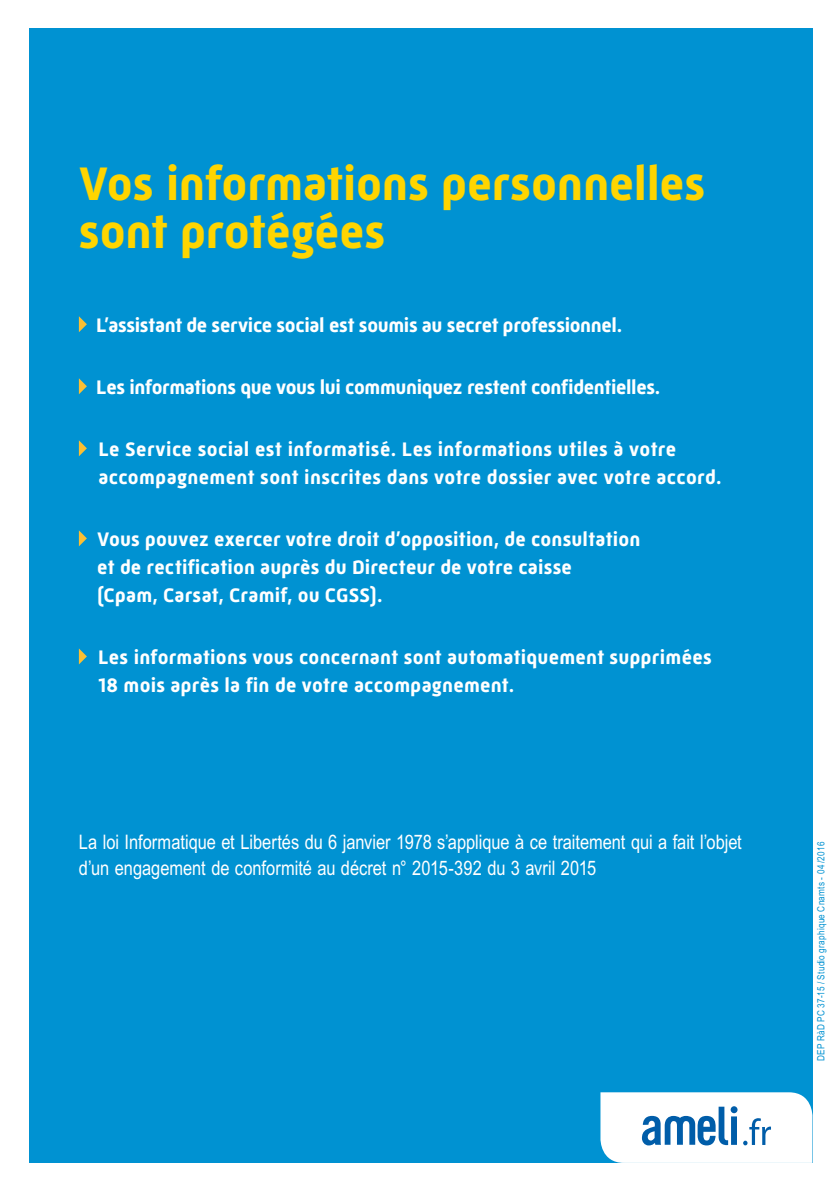
<style>
.page{position:relative;width:840px;height:1191px;background:#fff}
.page>*{position:absolute;margin:0;border:0;box-sizing:border-box;transform-origin:0 0}
.t1{font:700 48px/48px "Mic 32 New";letter-spacing:-.005em;color:#ffd500}
.t2{font:700 20px/28px "Mic 32 New";letter-spacing:.01em;color:#fff}
.t3{font:20px/26px "Arial Narrow MT Pro";color:#fff}
.t4{font:700 20px "Mic 32 New";letter-spacing:-.02em;color:#fff}
.t5{font:700 20px "Mic 32 New";letter-spacing:-.015em;color:#fff}
.t6{font:10px "Arial Narrow MT Pro";letter-spacing:.03em;color:#0092d2}
</style>
<div class="page">
<div style="left:29px;top:28px;width:782px;height:1134px;background:#0092d2"></div>
<svg style="left:79px;top:316px;width:8px;height:16px"></svg>
<svg style="left:79px;top:378px;width:8px;height:16px"></svg>
<svg style="left:79px;top:440px;width:8px;height:16px"></svg>
<svg style="left:79px;top:530px;width:8px;height:16px"></svg>
<svg style="left:79px;top:648px;width:8px;height:16px"></svg>
<svg style="left:600px;top:1092px;width:212px;height:70px;background:#d9e7f2"></svg>
<h1 class="t1" style="left:79px;top:159px;width:627px">Vos informations personnelles sont protégées</h1>
<p class="t5" style="left:96px;top:314px;width:527px">L’assistant de service social est soumis au secret professionnel.</p>
<p class="t4" style="left:96px;top:376px;width:565px">Les informations que vous lui communiquez restent confidentielles.</p>
<p class="t2" style="left:98px;top:435px;width:624px">Le Service social est informatisé. Les informations utiles à votre accompagnement sont inscrites dans votre dossier avec votre accord.</p>
<p class="t2" style="left:97px;top:525px;width:544px">Vous pouvez exercer votre droit d’opposition, de consultation et de rectification auprès du Directeur de votre caisse<br>(Cpam, Carsat, Cramif, ou CGSS).</p>
<p class="t2" style="left:98px;top:643px;width:614px">Les informations vous concernant sont automatiquement supprimées<br>18 mois après la fin de votre accompagnement.</p>
<p class="t3" style="left:79px;top:828px;width:664px">La loi Informatique et Libertés du 6 janvier 1978 s’applique à ce traitement qui a fait l’objet d’un engagement de conformité au décret n° 2015-392 du 3 avril 2015</p>
<p class="t6" style="left:814px;top:1061px;width:221px;rotate:-90deg">DEP RàD PC 37-15 / Studio graphique Cnamts - 04 /2016</p>
</div>
